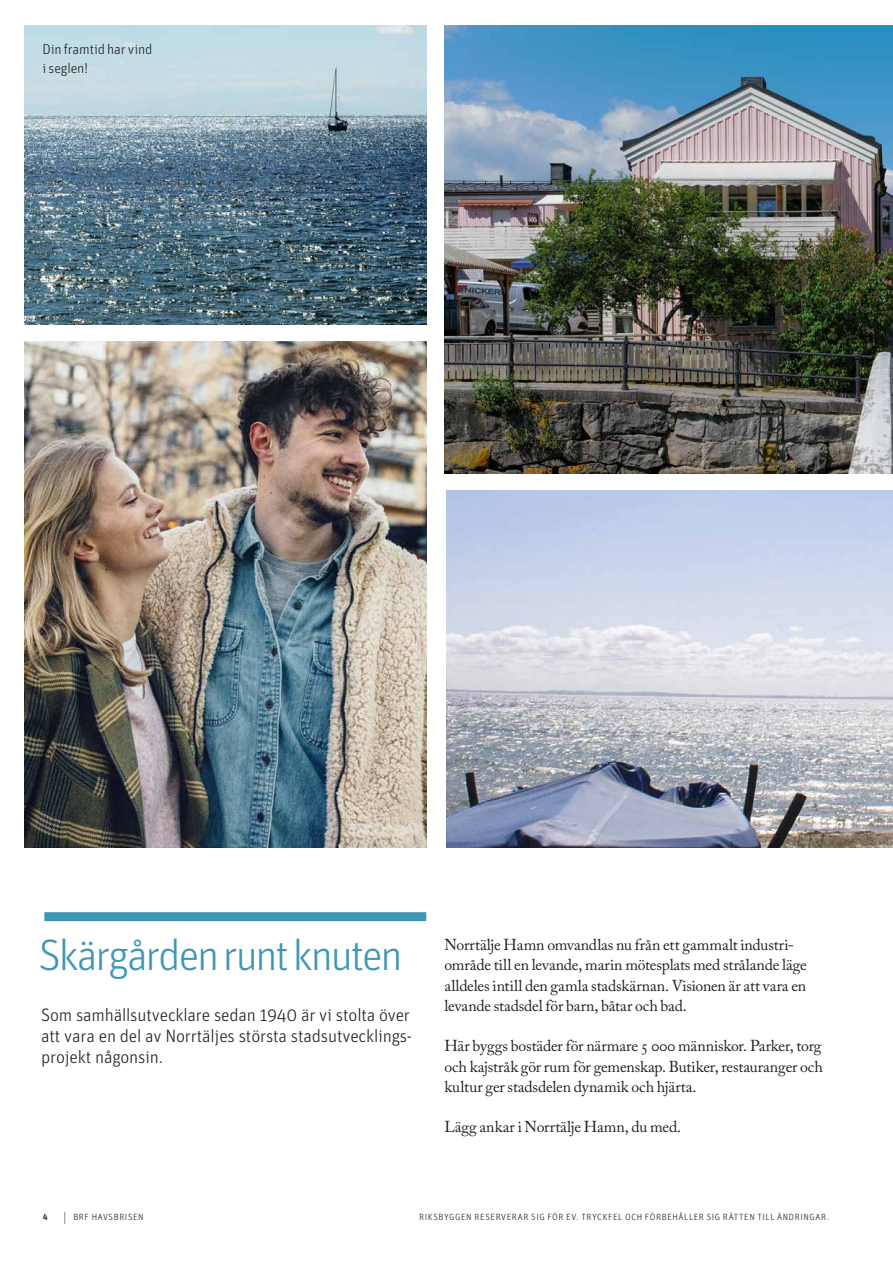
<style>
.page{position:relative;width:893px;height:1263px;background:#fff}
.page>*{position:absolute;margin:0;border:0;box-sizing:border-box;transform-origin:0 0}
.t1{font:300 43.95px "Unit OTRB";letter-spacing:-.05em;color:#3f97b5}
.t2{font:300 18px/21px "Unit OTRB";letter-spacing:-.01em;color:#231f20;text-align:justify}
.t3{font:15.75px/20.2px "Adobe Caslon Pro";letter-spacing:-.01em;color:#231f20}
.t4{font:300 14.25px/18.8px "Unit OTRB";letter-spacing:-.01em;color:#231f20}
.t5{font:300 13.5px "Unit OTRB";color:#231f20;scale:.7 1}
.t6{font:300 9px "Unit OTRB";letter-spacing:.065em;color:#231f20}
.t7{font:9px "Unit OTRB1 Medi";color:#231f20}
</style>
<div class="page">
<div style="left:44px;top:912px;width:382px;height:9px;background:#3f97b5"></div>
<img style="left:446px;top:491px;width:447px;height:356px">
<img style="left:24px;top:26px;width:402px;height:298px">
<img style="left:444px;top:26px;width:449px;height:448px">
<img style="left:24px;top:341px;width:402px;height:506px">
<p class="t4" style="left:43px;top:40px;width:111px">Din framtid har vind i seglen!</p>
<h1 class="t1" style="left:39px;top:929px;width:365px">Skärgården runt knuten</h1>
<p class="t3" style="left:444px;top:934px;width:364px">Norrtälje Hamn omvandlas nu från ett gammalt industri&shy;område till en levande, marin mötesplats med strålande läge alldeles intill den gamla stadskärnan. Visionen är att vara en levande stadsdel för barn, båtar och bad.</p>
<p class="t3" style="left:444px;top:1036px;width:380px;text-align:justify">Här byggs bostäder för närmare 5 000 människor. Parker, torg och kajstråk gör rum för gemenskap. Butiker, restauranger och kultur ger stadsdelen dynamik och hjärta.</p>
<p class="t3" style="left:444px;top:1117px;width:238px">Lägg ankar i Norrtälje Hamn, du med.</p>
<p class="t2" style="left:41px;top:1004px;width:372px">Som samhällsutvecklare sedan 1940 är vi stolta över att vara en del av Norrtäljes största stadsutvecklings&shy;projekt någonsin.</p>
<p class="t5" style="left:64px;top:1209px;width:5px">|</p>
<p class="t7" style="left:43px;top:1211px;width:6px">4</p>
<p class="t6" style="left:73px;top:1212px;width:72px">BRF HAVSBRISEN</p>
<p class="t6" style="left:419px;top:1212px;width:411px">RIKSBYGGEN RESERVERAR SIG FÖR EV. TRYCKFEL OCH FÖRBEHÅLLER SIG RÄTTEN TILL ÄNDRINGAR.</p>
</div>
